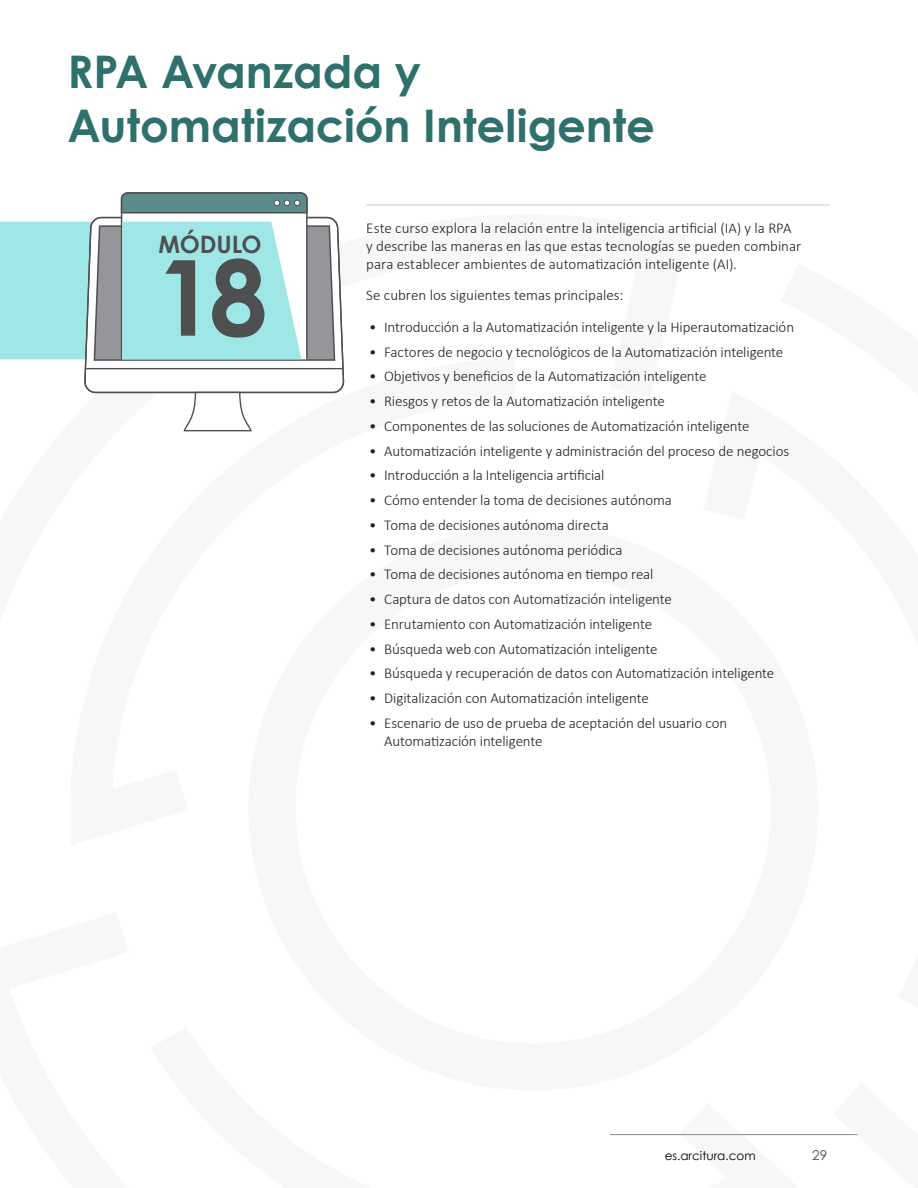
<style>
.page{position:relative;width:918px;height:1188px;background:#fff}
.page>*{position:absolute;margin:0;border:0;box-sizing:border-box;transform-origin:0 0}
.t1{font:700 105px "Century Gothic";color:#4e4f51}
.t2{font:700 45px/54px "Century Gothic";color:#2e706b}
.t3{font:700 24px "Century Gothic";letter-spacing:-.005em;color:#4e4f51}
.t4{font:300 15px/18px "Calibri";letter-spacing:-.005em;color:#231f20}
.t5{font:13.5px "Century Gothic";color:#4e4f50}
.t6{font:12px "Century Gothic";color:#000}
</style>
<div class="page">
<hr style="left:610px;top:1134px;width:248px;height:1px;background:#95979a">
<hr style="left:366px;top:204px;width:464px;height:2px;background:#dbdbde">
<svg style="left:84px;top:221px;width:261px;height:173px"></svg>
<hr style="left:86px;top:368px;width:257px;height:1px;background:#4e4f50">
<svg style="left:183px;top:391px;width:70px;height:41px"></svg>
<svg style="left:0;top:192px;width:336px;height:170px"></svg>
<p class="t2" style="left:68px;top:42px;width:589px">RPA Avanzada y<br>Automatización Inteligente</p>
<p class="t3" style="left:159px;top:226px;width:105px">MÓDULO</p>
<p class="t1" style="left:156px;top:218px;width:113px">18</p>
<p class="t4" style="left:366px;top:218px;width:437px">Este curso explora la relación entre la inteligencia artificial (IA) y la RPA y describe las maneras en las que estas tecnologías se pueden combinar para establecer ambientes de automatización inteligente (AI).</p>
<p class="t4" style="left:366px;top:286px;width:259px">Se cubren los siguientes temas principales:</p>
<p class="t4" style="left:369px;top:317px;width:427px">• Introducción a la Automatización inteligente y la Hiperautomatización</p>
<p class="t4" style="left:369px;top:342px;width:416px">• Factores de negocio y tecnológicos de la Automatización inteligente</p>
<p class="t4" style="left:369px;top:367px;width:339px">• Objetivos y beneficios de la Automatización inteligente</p>
<p class="t4" style="left:369px;top:392px;width:297px">• Riesgos y retos de la Automatización inteligente</p>
<p class="t4" style="left:369px;top:416px;width:382px">• Componentes de las soluciones de Automatización inteligente</p>
<p class="t4" style="left:369px;top:441px;width:422px">• Automatización inteligente y administración del proceso de negocios</p>
<p class="t4" style="left:369px;top:466px;width:237px">• Introducción a la Inteligencia artificial</p>
<p class="t4" style="left:369px;top:491px;width:304px">• Cómo entender la toma de decisiones autónoma</p>
<p class="t4" style="left:369px;top:515px;width:241px">• Toma de decisiones autónoma directa</p>
<p class="t4" style="left:369px;top:540px;width:255px">• Toma de decisiones autónoma periódica</p>
<p class="t4" style="left:369px;top:565px;width:286px">• Toma de decisiones autónoma en tiempo real</p>
<p class="t4" style="left:369px;top:590px;width:304px">• Captura de datos con Automatización inteligente</p>
<p class="t4" style="left:369px;top:614px;width:284px">• Enrutamiento con Automatización inteligente</p>
<p class="t4" style="left:369px;top:639px;width:290px">• Búsqueda web con Automatización inteligente</p>
<p class="t4" style="left:369px;top:664px;width:407px">• Búsqueda y recuperación de datos con Automatización inteligente</p>
<p class="t4" style="left:369px;top:689px;width:281px">• Digitalización con Automatización inteligente</p>
<p class="t4" style="left:384px;top:713px;width:345px;text-indent:-15px">• Escenario de uso de prueba de aceptación del usuario con<br>Automatización inteligente</p>
<p class="t6" style="left:665px;top:1147px;width:93px">es.arcitura.com</p>
<p class="t5" style="left:812px;top:1146px;width:16px">29</p>
</div>
